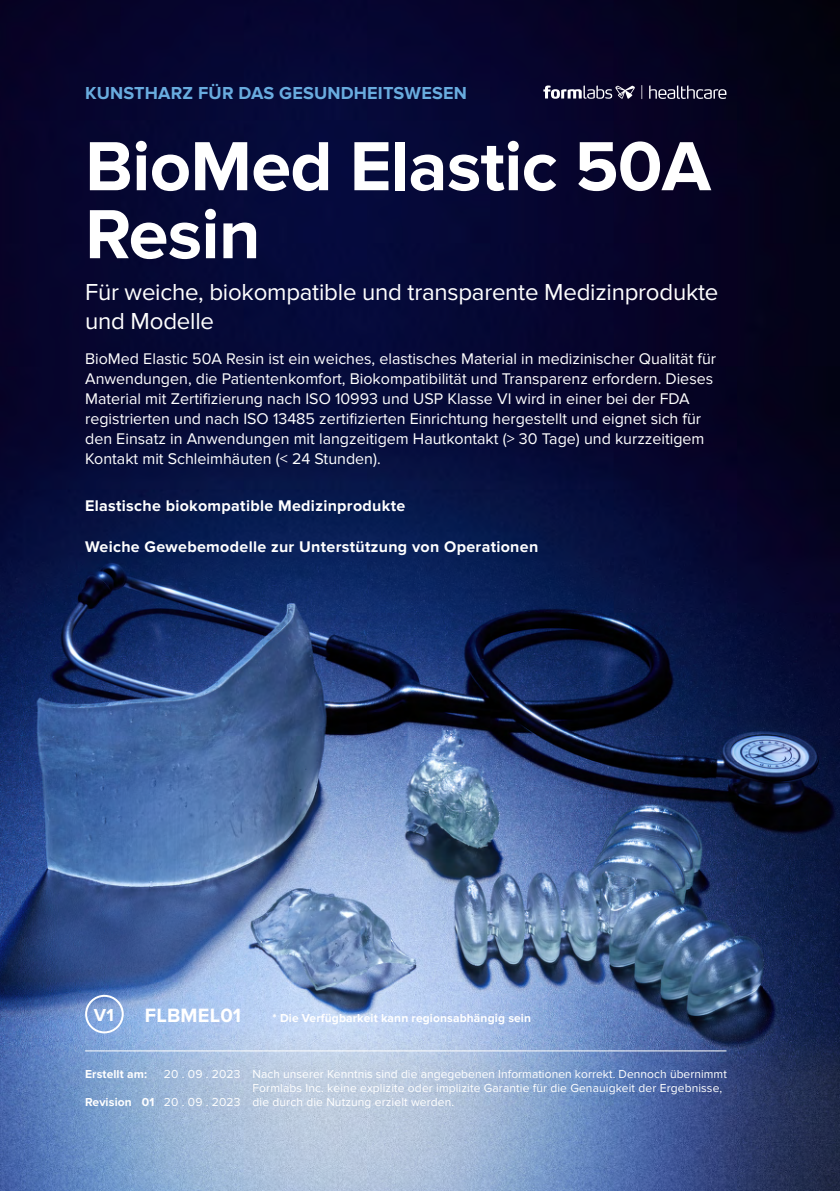
<style>
.page{position:relative;width:840px;height:1191px;background:#fff}
.page>*{position:absolute;margin:0;border:0;box-sizing:border-box;transform-origin:0 0}
.t1{font:700 72px/68px "Proxima Nova";letter-spacing:-.01em;color:#fff}
.t2{font:24px/28.8px "Proxima Nova";letter-spacing:-.01em;color:#fff}
.t3{font:700 20px "Proxima Nova";letter-spacing:.01em;color:#fff}
.t4{font:700 18px "Proxima Nova";letter-spacing:.01em;color:#69acdf}
.t5{font:700 18px "Proxima Nova";color:#fff}
.t6{font:16px/20px "Proxima Nova";color:#fff}
.t7{font:700 16px "Proxima Nova";letter-spacing:.02em;color:#fff}
.t8{font:12px "Proxima Nova";letter-spacing:.01em;color:#fff}
.t9{font:700 12px "Proxima Nova";letter-spacing:.01em;color:#fff}
.s1{font-weight:700}
</style>
<div class="page">
<img style="left:0;top:0;width:839px;height:1191px">
<hr style="left:85px;top:1050px;width:641px;height:1px;background:#fff">
<div style="left:85px;top:994px;width:39px;height:39px;border:2px solid #fff;border-radius:50%"></div>
<svg style="left:543px;top:85px;width:91px;height:14px"></svg>
<svg style="left:641px;top:85px;width:1px;height:14px"></svg>
<svg style="left:648px;top:85px;width:78px;height:14px"></svg>
<p class="t4" style="left:85px;top:83px;width:383px">KUNSTHARZ FÜR DAS GESUNDHEITSWESEN</p>
<h1 class="t1" style="left:85px;top:134px;width:627px">BioMed Elastic 50A<br>Resin</h1>
<h2 class="t2" style="left:85px;top:278px;width:634px">Für weiche, biokompatible und transparente Medizinprodukte und Modelle</h2>
<p class="t6" style="left:85px;top:349px;width:632px">BioMed Elastic 50A Resin ist ein weiches, elastisches Material in medizinischer Qualität für Anwendungen, die Patientenkomfort, Biokompatibilität und Transparenz erfordern. Dieses Material mit Zertifizierung nach ISO 10993 und USP Klasse VI wird in einer bei der FDA registrierten und nach ISO 13485 zertifizierten Einrichtung hergestellt und eignet sich für den Einsatz in Anwendungen mit langzeitigem Hautkontakt (&gt; 30 Tage) und kurzzeitigem Kontakt mit Schleimhäuten (&lt; 24 Stunden).</p>
<p class="t7" style="left:85px;top:496px;width:321px">Elastische biokompatible Medizinprodukte</p>
<p class="t7" style="left:85px;top:537px;width:454px">Weiche Gewebemodelle zur Unterstützung von Operationen</p>
<p class="t5" style="left:94px;top:1004px;width:21px">V1</p>
<p class="t3" style="left:145px;top:1003px;width:98px">FLBMEL01</p>
<p class="t9" style="left:272px;top:1011px;width:260px">* Die Verfügbarkeit kann regionsabhängig sein</p>
<p class="t9" style="left:85px;top:1067px;width:64px">Erstellt am:</p>
<p class="t8" style="left:164px;top:1067px;width:564px">20 . 09 . 2023 Nach unserer Kenntnis sind die angegebenen Informationen korrekt. Dennoch übernimmt</p>
<p class="t8" style="left:252px;top:1081px;width:471px">Formlabs Inc. keine explizite oder implizite Garantie für die Genauigkeit der Ergebnisse,</p>
<p class="t8" style="left:85px;top:1095px;width:370px"><span class="s1">Revision 01</span> 20 . 09 . 2023 die durch die Nutzung erzielt werden.</p>
</div>
